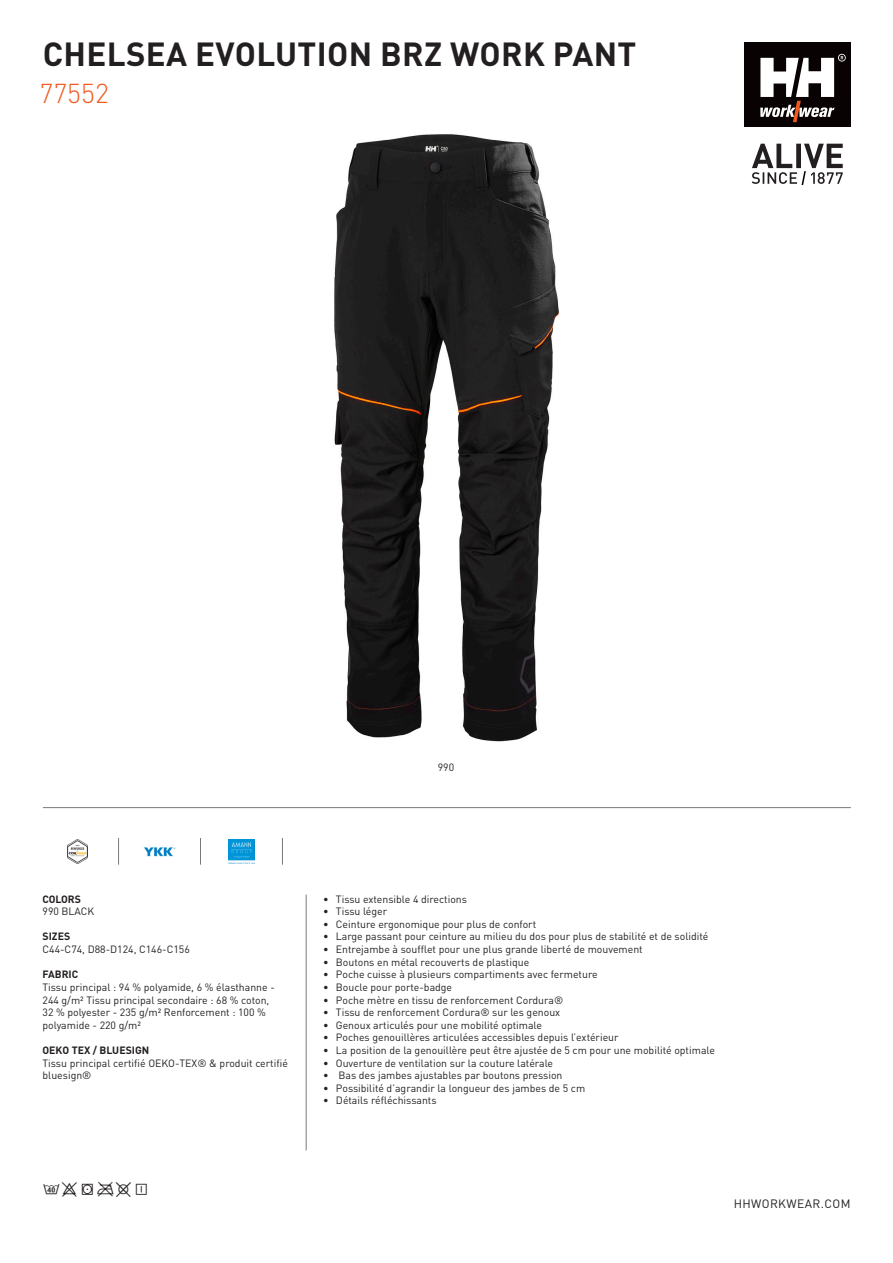
<style>
.page{position:relative;width:893px;height:1263px;background:#fff}
.page>*{position:absolute;margin:0;border:0;box-sizing:border-box;transform-origin:0 0}
.t1{font:700 33px "DINOT";letter-spacing:.01em;color:#231f20}
.Style{font:300 27px "DINOT";color:#f15921}
.t2{font:18px "Nilorn Seagul Textile";color:#231f20}
.t3{font:12px "DINOT";letter-spacing:.035em;color:#231f20}
.t4{font:10.5px/12.6px "DINOT";color:#231f20}
.t5{font:700 10.5px "DINOT";color:#231f20}
</style>
<div class="page">
<svg style="left:752px;top:144px;width:91px;height:41px"></svg>
<div style="left:744px;top:43px;width:106px;height:84px;background:#080302"></div>
<svg style="left:760px;top:54px;width:86px;height:68px"></svg>
<svg style="left:118px;top:838px;width:1px;height:27px"></svg>
<svg style="left:282px;top:838px;width:1px;height:27px"></svg>
<svg style="left:200px;top:838px;width:1px;height:27px"></svg>
<img style="left:67px;top:839px;width:21px;height:24px">
<img style="left:228px;top:839px;width:27px;height:24px">
<img style="left:143px;top:847px;width:33px;height:10px">
<hr style="left:43px;top:807px;width:808px;height:1px;background:#76787b">
<hr style="left:306px;top:895px;width:1px;height:255px;background:#76787b">
<img style="left:334px;top:134px;width:226px;height:608px">
<p class="t1" style="left:43px;top:31px;width:595px">CHELSEA EVOLUTION BRZ WORK PANT</p>
<p class="Style" style="left:40px;top:75px;width:71px">77552</p>
<p class="t4" style="left:438px;top:760px;width:18px">990</p>
<p class="t5" style="left:43px;top:892px;width:40px">COLORS</p>
<p class="t4" style="left:43px;top:905px;width:53px">990 BLACK</p>
<p class="t5" style="left:43px;top:929px;width:29px">SIZES</p>
<p class="t4" style="left:43px;top:942px;width:149px">C44-C74, D88-D124, C146-C156</p>
<p class="t5" style="left:43px;top:967px;width:37px">FABRIC</p>
<p class="t4" style="left:43px;top:980px;width:234px">Tissu principal : 94 % polyamide, 6 % élasthanne - 244 g/m² Tissu principal secondaire : 68 % coton, 32 % polyester - 235 g/m² Renforcement : 100 % polyamide - 220 g/m²</p>
<p class="t5" style="left:43px;top:1043px;width:108px">OEKO TEX / BLUESIGN</p>
<p class="t4" style="left:43px;top:1056px;width:247px">Tissu principal certifié OEKO-TEX® &amp; produit certifié bluesign®</p>
<p class="t2" style="left:43px;top:1182px;width:109px">bx'$\7</p>
<p class="t4" style="left:323px;top:892px;width:145px">• Tissu extensible 4 directions</p>
<p class="t4" style="left:323px;top:905px;width:66px">• Tissu léger</p>
<p class="t4" style="left:323px;top:917px;width:214px">• Ceinture ergonomique pour plus de confort</p>
<p class="t4" style="left:323px;top:930px;width:387px">• Large passant pour ceinture au milieu du dos pour plus de stabilité et de solidité</p>
<p class="t4" style="left:323px;top:942px;width:321px">• Entrejambe à soufflet pour une plus grande liberté de mouvement</p>
<p class="t4" style="left:323px;top:955px;width:208px">• Boutons en métal recouverts de plastique</p>
<p class="t4" style="left:323px;top:968px;width:276px">• Poche cuisse à plusieurs compartiments avec fermeture</p>
<p class="t4" style="left:323px;top:980px;width:131px">• Boucle pour porte-badge</p>
<p class="t4" style="left:323px;top:993px;width:242px">• Poche mètre en tissu de renforcement Cordura®</p>
<p class="t4" style="left:323px;top:1005px;width:239px">• Tissu de renforcement Cordura® sur les genoux</p>
<p class="t4" style="left:323px;top:1018px;width:220px">• Genoux articulés pour une mobilité optimale</p>
<p class="t4" style="left:323px;top:1031px;width:297px">• Poches genouillères articulées accessibles depuis l’extérieur</p>
<p class="t4" style="left:323px;top:1043px;width:393px">• La position de la genouillère peut être ajustée de 5 cm pour une mobilité optimale</p>
<p class="t4" style="left:323px;top:1056px;width:231px">• Ouverture de ventilation sur la couture latérale</p>
<p class="t4" style="left:323px;top:1068px;width:241px">• Bas des jambes ajustables par boutons pression</p>
<p class="t4" style="left:323px;top:1081px;width:264px">• Possibilité d’agrandir la longueur des jambes de 5 cm</p>
<p class="t4" style="left:323px;top:1094px;width:115px">• Détails réfléchissants</p>
<p class="t3" style="left:734px;top:1196px;width:118px">HHWORKWEAR.COM</p>
</div>
